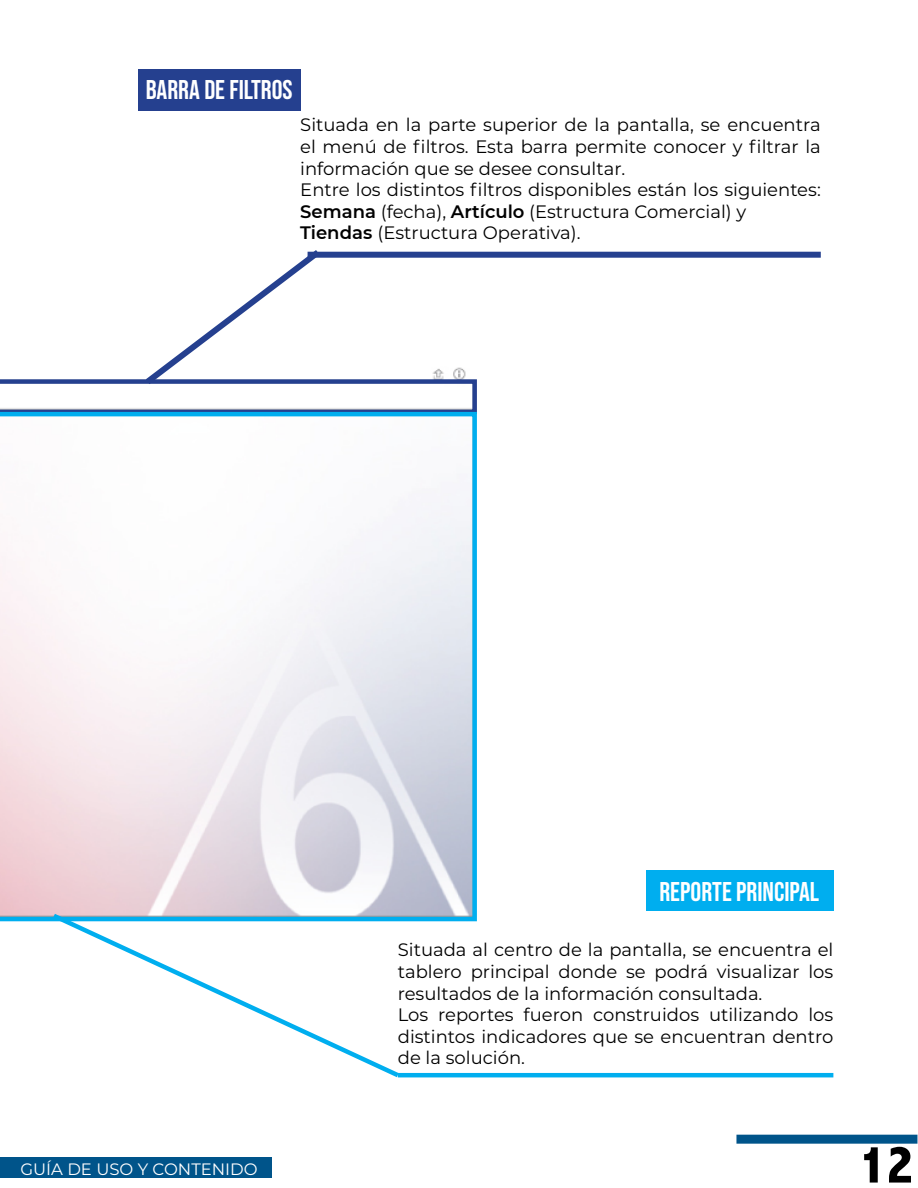
<style>
.page{position:relative;width:918px;height:1188px;background:#fff}
.page>*{position:absolute;margin:0;border:0;box-sizing:border-box;transform-origin:0 0}
.t1{font:800 condensed 54px "Abadi";color:#000}
.t2{font:27px "Bebas Neue";color:#fff}
.t3{font:18px/21.6px "Montserrat";color:#000}
.t4{font:16.5px "Montserrat";color:#fff}
.s1{font-weight:600}
</style>
<div class="page">
<div style="left:0;top:1157px;width:272px;height:20px;background:#00548a"></div>
<div style="left:308px;top:252px;width:513px;height:6px;background:#25408f"></div>
<svg style="left:0;top:250px;width:477px;height:162px"></svg>
<hr style="left:398px;top:1073px;width:435px;height:4px;background:#00aeef">
<svg style="left:0;top:412px;width:477px;height:509px"></svg>
<svg style="left:48px;top:910px;width:356px;height:168px"></svg>
<div style="left:736px;top:1135px;width:181px;height:9px;background:#00548a"></div>
<div style="left:138px;top:69px;width:162px;height:42px;background:#25408f"></div>
<div style="left:646px;top:871px;width:187px;height:40px;background:#00aeef"></div>
<p class="t2" style="left:146px;top:74px;width:148px">BARRA DE FILTROS</p>
<p class="t3" style="left:300px;top:114px;width:522px;text-align:justify">Situada en la parte superior de la pantalla, se encuentra el menú de filtros. Esta barra permite conocer y filtrar la información que se desee consultar.</p>
<p class="t3" style="left:300px;top:178px;width:522px">Entre los distintos filtros disponibles están los siguientes:<br><span class="s1">Semana</span> (fecha), <span class="s1">Artículo</span> (Estructura Comercial) y</p>
<p class="t3" style="left:300px;top:222px;width:282px"><span class="s1">Tiendas</span> (Estructura Operativa).</p>
<p class="t4" style="left:20px;top:1157px;width:239px">GUÍA DE USO Y CONTENIDO</p>
<p class="t2" style="left:659px;top:876px;width:161px">REPORTE PRINCIPAL</p>
<p class="t3" style="left:398px;top:939px;width:437px">Situada al centro de la pantalla, se encuentra el tablero principal donde se podrá visualizar los</p>
<p class="t3" style="left:398px;top:982px;width:366px">resultados de la información consultada.</p>
<p class="t3" style="left:398px;top:1003px;width:437px">Los reportes fueron construidos utilizando los</p>
<p class="t3" style="left:398px;top:1025px;width:437px">distintos indicadores que se encuentran dentro de la solución.</p>
<p class="t1" style="left:859px;top:1133px;width:57px">12</p>
</div>
